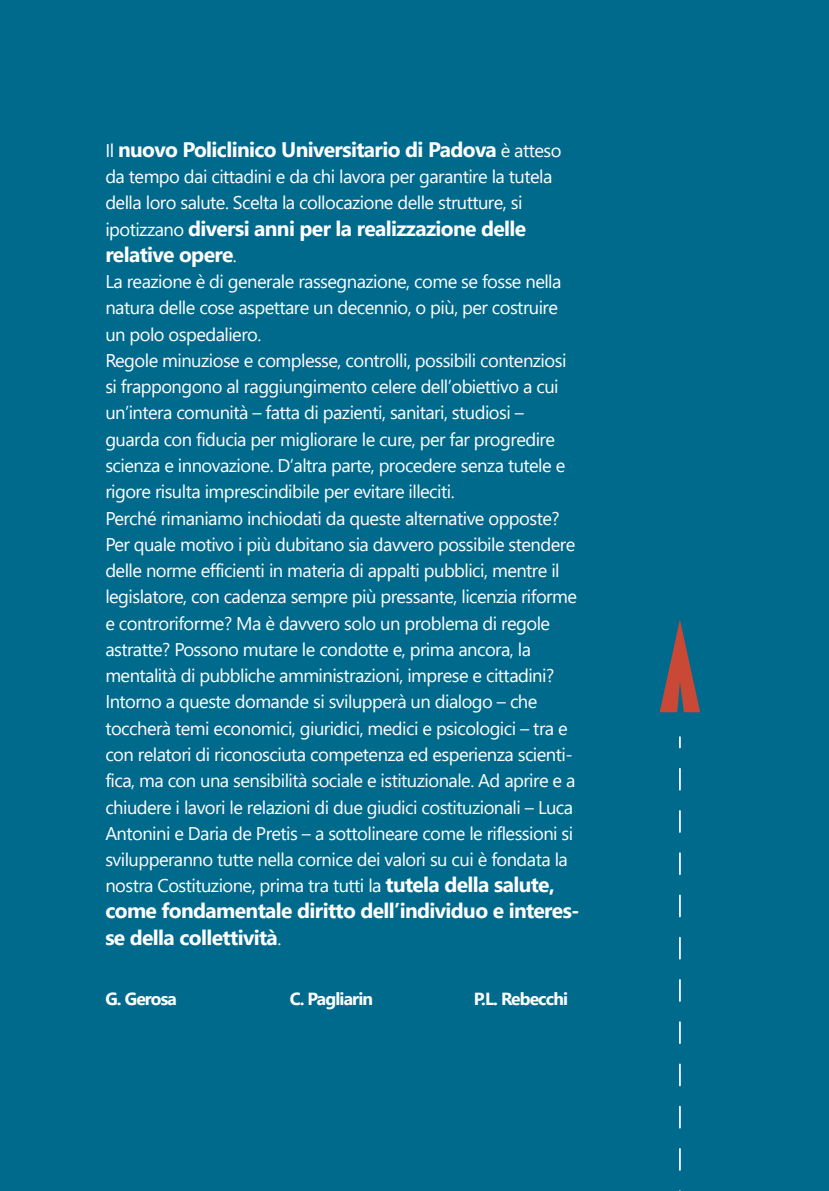
<style>
.page{position:relative;width:829px;height:1191px;background:#fff}
.page>*{position:absolute;margin:0;border:0;box-sizing:border-box;transform-origin:0 0}
.t1{font:700 21px/26.2px "Segoe UI";letter-spacing:-.03em;color:#fff}
.t2{font:18.38px/26.2px "Segoe UI";letter-spacing:-.03em;color:#fff}
.t3{font:700 17.5px "Segoe UI";letter-spacing:-.05em;color:#fff}
.s1{font-weight:400;font-size:18.38px}
.s2{font-weight:700;font-size:21px}
</style>
<div class="page">
<div style="left:0;top:0;width:828px;height:1191px;background:#006a8d"></div>
<svg style="left:679px;top:767px;width:1px;height:403px"></svg>
<svg style="left:659px;top:619px;width:41px;height:93px"></svg>
<p class="t1" style="left:105px;top:135px;width:457px"><span class="s1">Il</span> nuovo Policlinico Universitario di Padova <span class="s1">è atteso</span></p>
<p class="t2" style="left:105px;top:162px;width:448px">da tempo dai cittadini e da chi lavora per garantire la tutela della loro salute. Scelta la collocazione delle strutture, si</p>
<p class="t1" style="left:105px;top:213px;width:422px"><span class="s1">ipotizzano</span> diversi anni per la realizzazione delle relative opere<span class="s1">.</span></p>
<p class="t2" style="left:105px;top:267px;width:473px">La reazione è di generale rassegnazione, come se fosse nella natura delle cose aspettare un decennio, o più, per costruire un polo ospedaliero.<br>Regole minuziose e complesse, controlli, possibili contenziosi si frappongono al raggiungimento celere dell’obiettivo a cui un’intera comunità – fatta di pazienti, sanitari, studiosi – guarda con fiducia per migliorare le cure, per far progredire scienza e innovazione. D’altra parte, procedere senza tutele e rigore risulta imprescindibile per evitare illeciti.<br>Perché rimaniamo inchiodati da queste alternative opposte?<br>Per quale motivo i più dubitano sia davvero possibile stendere delle norme efficienti in materia di appalti pubblici, mentre il legislatore, con cadenza sempre più pressante, licenzia riforme e controriforme? Ma è davvero solo un problema di regole astratte? Possono mutare le condotte e, prima ancora, la mentalità di pubbliche amministrazioni, imprese e cittadini?<br>Intorno a queste domande si svilupperà un dialogo – che toccherà temi economici, giuridici, medici e psicologici – tra e con relatori di riconosciuta competenza ed esperienza scienti&shy;fica, ma con una sensibilità sociale e istituzionale. Ad aprire e a chiudere i lavori le relazioni di due giudici costituzionali – Luca Antonini e Daria de Pretis – a sottolineare come le riflessioni si svilupperanno tutte nella cornice dei valori su cui è fondata la nostra Costituzione, prima tra tutti la <span class="s2">tutela della salute,</span></p>
<p class="t1" style="left:105px;top:896px;width:476px">come fondamentale diritto dell’individuo e interes&shy;se della collettività<span class="s1">.</span></p>
<p class="t3" style="left:105px;top:982px;width:73px">G. Gerosa</p>
<p class="t3" style="left:289px;top:982px;width:85px">C. Pagliarin</p>
<p class="t3" style="left:474px;top:982px;width:95px">P.L. Rebecchi</p>
</div>
